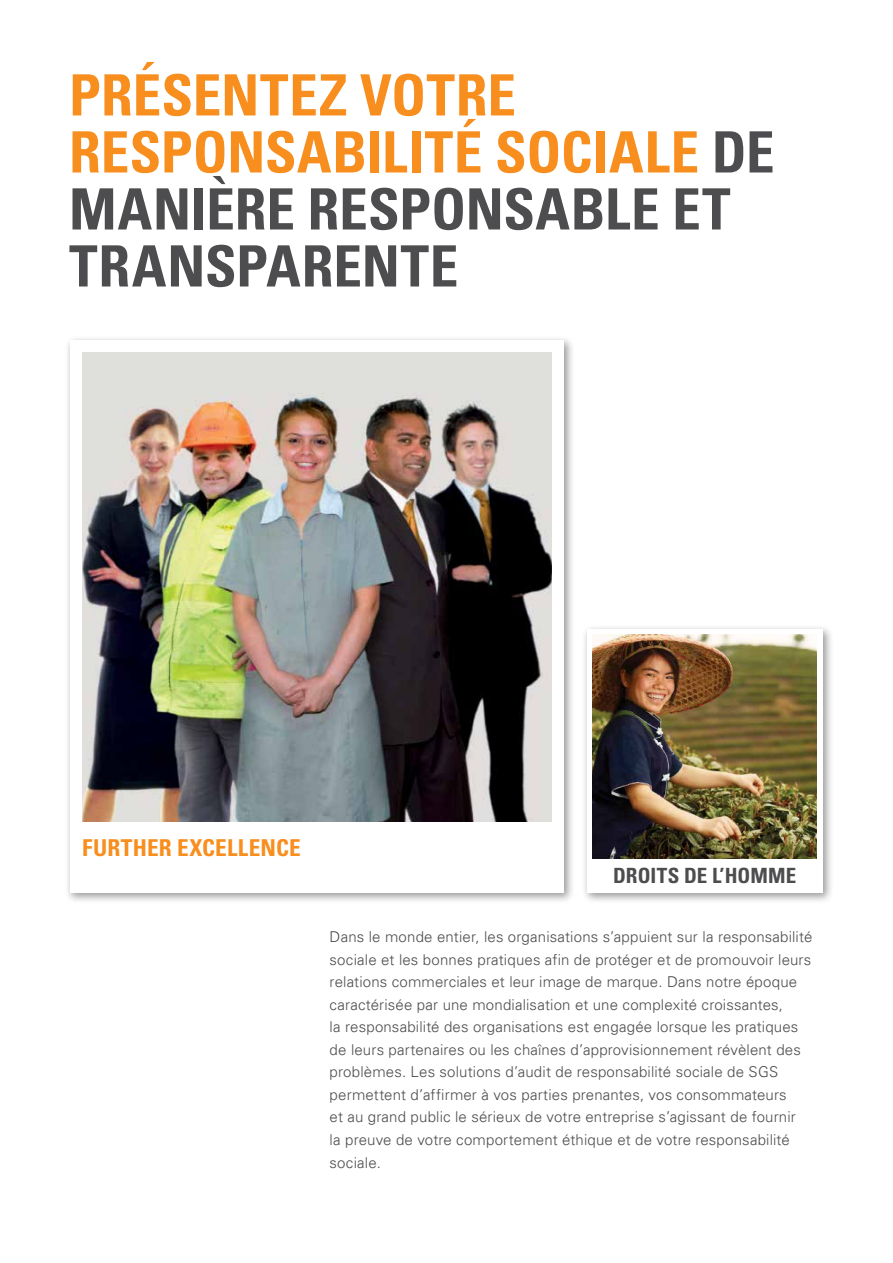
<style>
.page{position:relative;width:893px;height:1263px;background:#fff}
.page>*{position:absolute;margin:0;border:0;box-sizing:border-box;transform-origin:0 0}
.t1{font:700 condensed 57px "Univers LT";color:#f78e1e}
.t2{font:700 condensed 57px "Univers LT";color:#4d4d4f}
.t3{font:700 condensed 23.25px "Univers LT";letter-spacing:.005em;color:#f78e1e}
.t4{font:700 condensed 21px "Univers LT";letter-spacing:.005em;color:#4d4d4f}
.t5{font:300 15px/22.5px "Univers LT";letter-spacing:.01em;color:#4d4d4f}
.s1{color:#4d4d4f}
</style>
<div class="page">
<div style="left:65px;top:335px;width:510px;height:569px;background:#000;opacity:.4"></div>
<div style="left:70px;top:340px;width:494px;height:553px;background:#fff"></div>
<img style="left:82px;top:353px;width:469px;height:469px">
<div style="left:582px;top:624px;width:252px;height:280px;background:#000;opacity:.4"></div>
<div style="left:587px;top:629px;width:236px;height:264px;background:#fff"></div>
<img style="left:593px;top:635px;width:224px;height:224px">
<h1 class="t1" style="left:69px;top:60px;width:32px">PRÉSENTE</h1>
<h1 class="t1" style="left:319px;top:60px;width:73px">Z VOTRE</h1>
<h1 class="t1" style="left:69px;top:117px;width:32px">RESPONSABI</h1>
<h1 class="t1" style="left:382px;top:117px;width:144px">LITÉ SOCIA</h1>
<h1 class="t1" style="left:644px;top:117px;width:97px">LE <span class="s1">DE</span></h1>
<h1 class="t2" style="left:206px;top:174px;width:135px">ÈRE RESPONSAB</h1>
<h1 class="t2" style="left:69px;top:174px;width:34px">MANI</h1>
<h1 class="t2" style="left:605px;top:174px;width:96px">LE ET</h1>
<h1 class="t2" style="left:69px;top:231px;width:34px">TRANSPARENTE</h1>
<h2 class="t3" style="left:82px;top:834px;width:220px">FURTHER EXCELLENCE</h2>
<h3 class="t4" style="left:613px;top:863px;width:185px">DROITS DE L’HOMME</h3>
<p class="t5" style="left:330px;top:926px;width:484px">Dans le monde entier, les organisations s’appuient sur la responsabilité sociale et les bonnes pratiques afin de protéger et de promouvoir leurs relations commerciales et leur image de marque. Dans notre époque caractérisée par une mondialisation et une complexité croissantes,<br>la responsabilité des organisations est engagée lorsque les pratiques de leurs partenaires ou les chaînes d’approvisionnement révèlent des problèmes. Les solutions d’audit de responsabilité sociale de SGS permettent d’affirmer à vos parties prenantes, vos consommateurs<br>et au grand public le sérieux de votre entreprise s’agissant de fournir<br>la preuve de votre comportement éthique et de votre responsabilité sociale.</p>
</div>
